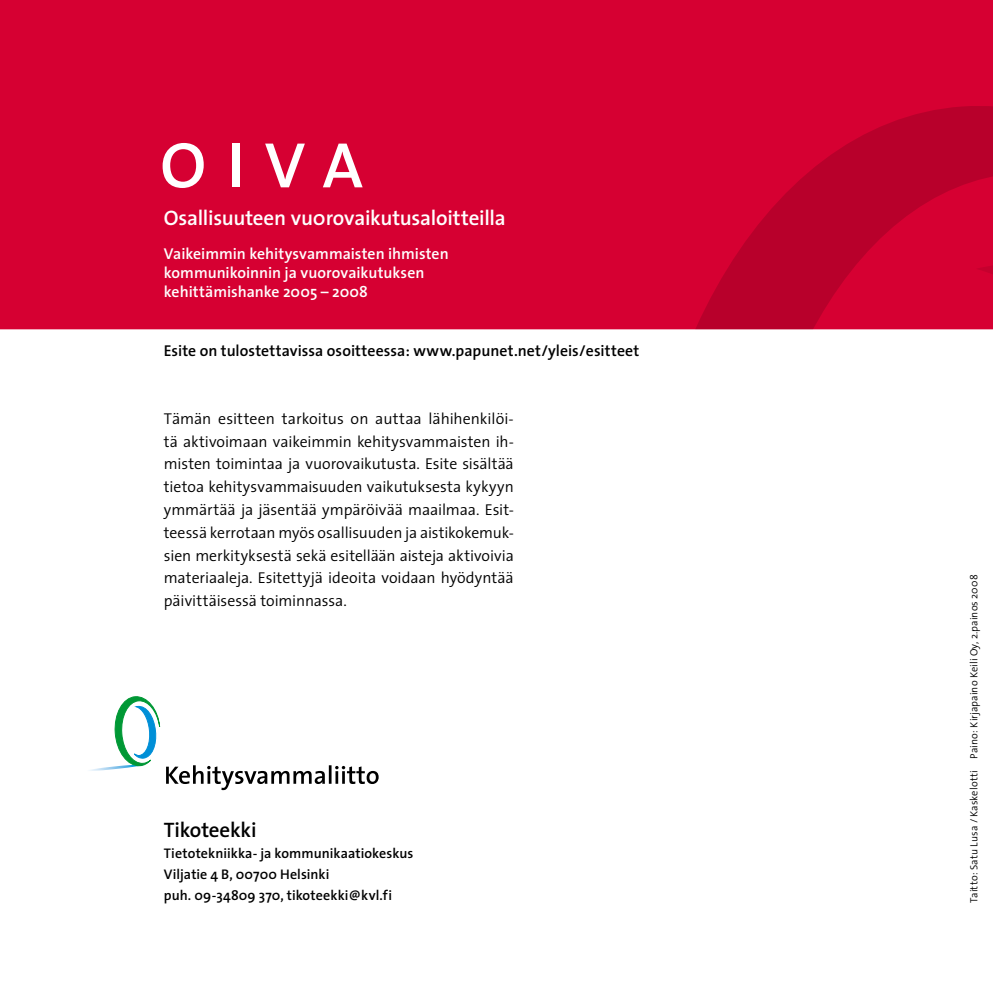
<style>
.page{position:relative;width:993px;height:993px;background:#fff}
.page>*{position:absolute;margin:0;border:0;box-sizing:border-box;transform-origin:0 0}
.t1{font:600 64.75px "The Sans";color:#fff}
.t2{font:600 21px "The Sans";letter-spacing:-.015em;color:#fff}
.t3{font:600 21px "The Sans";letter-spacing:-.01em;color:#000}
.t4{font:300 15.75px/22.8px "The Sans";color:#000;text-align:justify}
.t5{font:600 15.75px/18.9px "The Sans";color:#fff}
.t6{font:600 15.75px "The Sans";letter-spacing:.005em;color:#000}
.t7{font:600 14px/21px "The Sans";letter-spacing:.005em;color:#000}
.t8{font:300 10.5px "The Sans";letter-spacing:.01em;color:#000}
</style>
<div class="page">
<div style="left:0;top:0;width:992px;height:329px;background:#d60032"></div>
<svg style="left:632px;top:104px;width:360px;height:225px;background:#cb002f"></svg>
<svg style="left:89px;top:696px;width:71px;height:75px"></svg>
<svg style="left:166px;top:765px;width:212px;height:24px"></svg>
<p class="t1" style="left:160px;top:111px;width:51px">OIVA</p>
<p class="t2" style="left:164px;top:200px;width:343px">Osallisuuteen vu0rovaikutusaloitteilla</p>
<p class="t5" style="left:164px;top:243px;width:286px">Vaikeimmin kehitysvammaisten ihmisten kommunikoinnin ja vuorovaikutuksen kehittämishanke 2005 – 2008</p>
<p class="t6" style="left:164px;top:337px;width:477px">Esite on tulostettavissa osoitteessa: www.papunet.net/yleis/esitteet</p>
<p class="t4" style="left:164px;top:406px;width:351px">Tämän esitteen tarkoitus on auttaa lähihenkilöi&shy;tä aktivoimaan vaikeimmin kehitysvammaisten ih&shy;misten toimintaa ja vuorovaikutusta. Esite sisältää tietoa kehitysvammaisuuden vaikutuksesta kykyyn ymmärtää ja jäsentää ympäröivää maailmaa. Esit&shy;teessä kerrotaan myös osallisuuden ja aistikokemuk&shy;sien merkityksestä sekä esitellään aisteja aktivoivia materiaaleja. Esitettyjä ideoita voidaan hyödyntää päivittäisessä toiminnassa.</p>
<p class="t3" style="left:164px;top:812px;width:94px">Tikoteekki</p>
<p class="t7" style="left:164px;top:842px;width:251px">Tietotekniikka- ja kommunikaatiokeskus<br>Viljatie 4 B, 00700 Helsinki<br>puh. 09-34809 370, tikoteekki@kvl.fi</p>
<p class="t8" style="left:964px;top:902px;width:329px;rotate:-90deg">Taitto: Satu Lusa / Kaskelotti Paino: Kirjapaino Keili Oy, 2.painos 2008</p>
</div>
